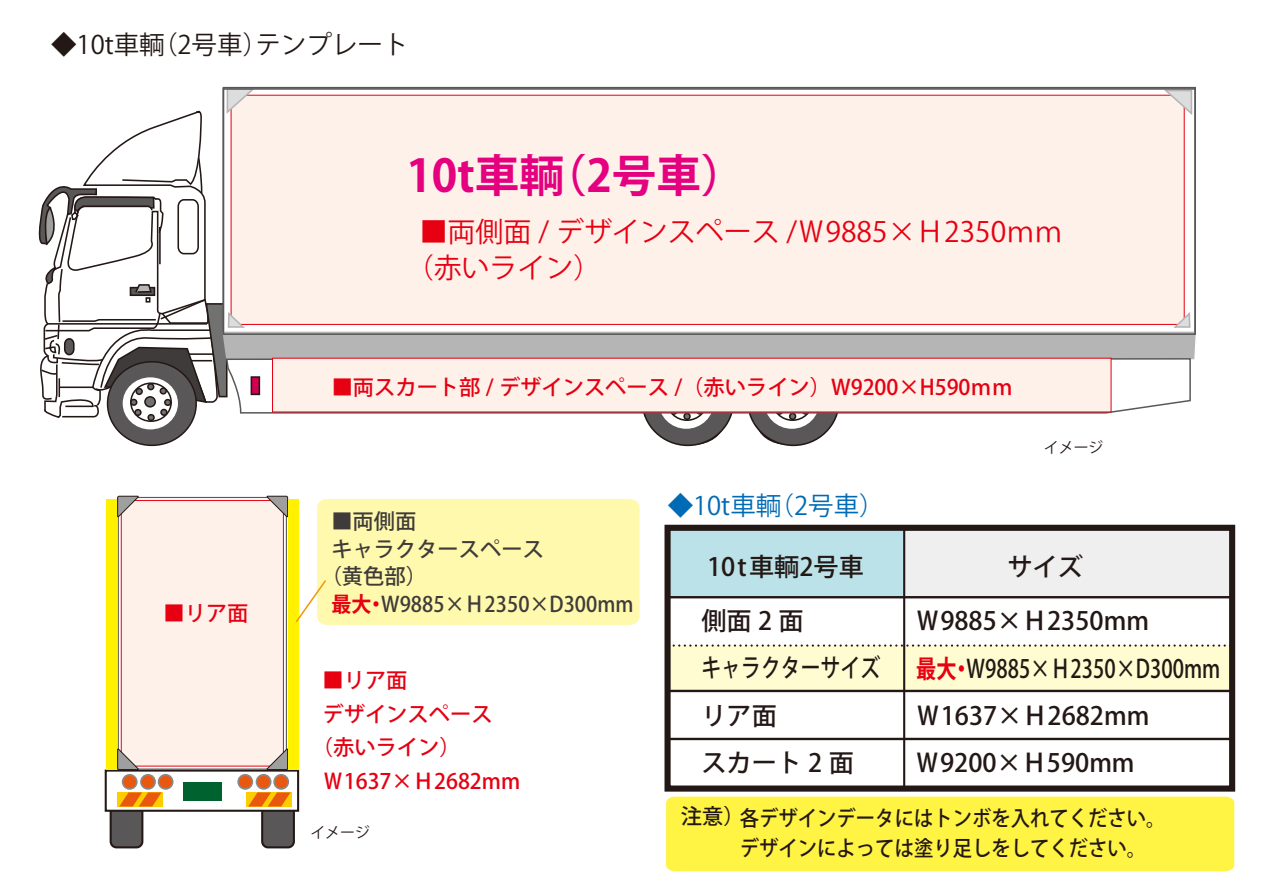
<style>
.page{position:relative;width:1263px;height:893px;background:#fff}
.page>*{position:absolute;margin:0;border:0;box-sizing:border-box;transform-origin:0 0}
.t1{font:700 44.7px "Koz Go Pro";color:#e4007f}
.t2{font:27.9px/36.2px "Koz Go Pro";color:#e60012}
.t3{font:25.5px "Koz Go Pro";color:#231815}
.t4{font:25.5px "Koz Go Pro";color:#006bb5}
.t5{font:500 25.2px/47px "Koz Go Pro";color:#231815}
.t6{font:500 21.3px "Koz Go Pro";color:#e60012}
.t7{font:500 21.3px/29.7px "Koz Go Pro";color:#231815;scale:.91 1}
.t8{font:500 21.3px "Koz Go Pro";color:#3f3b3a;scale:.94 1}
.t9{font:500 21.3px "Koz Go Pro";color:#3f3b3a}
.t10{font:500 21.3px "Koz Go Pro";color:#231815}
.t11{font:14.85px "Koz Go Pro";color:#231815}
.s1{font-weight:700;color:#e60012}
</style>
<div class="page">
<div style="left:668px;top:645px;width:562px;height:47px;background:#fffcd1"></div>
<div style="left:666px;top:797px;width:568px;height:74px;background:#fff344"></div>
<div style="left:667px;top:526px;width:238px;height:71px;background:#bbe2e8"></div>
<div style="left:905px;top:526px;width:329px;height:71px;background:#efeff0"></div>
<div style="left:664px;top:525px;width:571px;height:267px;border:6px solid #231815"></div>
<hr style="left:667px;top:690px;width:564px;height:2px;background:#231815">
<hr style="left:667px;top:738px;width:564px;height:2px;background:#231815">
<hr style="left:667px;top:787px;width:564px;height:2px;background:#231815">
<hr style="left:667px;top:596px;width:564px;height:2px;background:#231815">
<hr style="left:903px;top:527px;width:2px;height:260px;background:#231815">
<div style="left:111px;top:803px;width:31px;height:44px;background:#595757;border-radius:6px"></div>
<div style="left:110px;top:802px;width:33px;height:46px;border:2px solid #231815;border-radius:6px"></div>
<div style="left:262px;top:803px;width:32px;height:44px;background:#595757;border-radius:6px"></div>
<div style="left:261px;top:802px;width:34px;height:46px;border:2px solid #231815;border-radius:6px"></div>
<div style="left:105px;top:769px;width:194px;height:43px;background:#fff;border:2px solid #231815"></div>
<div style="left:184px;top:782px;width:38px;height:18px;background:#00622e"></div>
<div style="left:117px;top:792px;width:46px;height:14px;background:#fdcd00"></div>
<svg style="left:119px;top:792px;width:43px;height:14px"></svg>
<div style="left:246px;top:792px;width:46px;height:14px;background:#fdcd00"></div>
<svg style="left:248px;top:792px;width:42px;height:14px"></svg>
<div style="left:123px;top:775px;width:14px;height:14px;background:#ea5810;border-radius:50%"></div>
<div style="left:122px;top:774px;width:16px;height:16px;border:2px solid #898989;border-radius:50%"></div>
<div style="left:141px;top:775px;width:14px;height:14px;background:#ea5810;border-radius:50%"></div>
<div style="left:140px;top:774px;width:16px;height:16px;border:2px solid #898989;border-radius:50%"></div>
<div style="left:159px;top:775px;width:14px;height:14px;background:#ea5810;border-radius:50%"></div>
<div style="left:158px;top:774px;width:16px;height:16px;border:2px solid #898989;border-radius:50%"></div>
<div style="left:238px;top:775px;width:14px;height:14px;background:#ea5810;border-radius:50%"></div>
<div style="left:237px;top:774px;width:16px;height:16px;border:2px solid #898989;border-radius:50%"></div>
<div style="left:257px;top:775px;width:14px;height:14px;background:#ea5810;border-radius:50%"></div>
<div style="left:256px;top:774px;width:15px;height:16px;border:2px solid #898989;border-radius:50%"></div>
<div style="left:274px;top:775px;width:14px;height:14px;background:#ea5810;border-radius:50%"></div>
<div style="left:273px;top:774px;width:16px;height:16px;border:2px solid #898989;border-radius:50%"></div>
<div style="left:118px;top:497px;width:169px;height:273px;border:1px solid #595757"></div>
<div style="left:121px;top:500px;width:163px;height:266px;background:#fef1ea;border:1px solid #e60012"></div>
<svg style="left:266px;top:495px;width:22px;height:22px"></svg>
<svg style="left:117px;top:495px;width:22px;height:22px"></svg>
<svg style="left:117px;top:748px;width:22px;height:22px"></svg>
<svg style="left:266px;top:748px;width:22px;height:22px"></svg>
<div style="left:642px;top:356px;width:91px;height:89px;background:#595757;border-radius:50%"></div>
<div style="left:659px;top:374px;width:55px;height:55px;background:#fff;border-radius:50%"></div>
<div style="left:666px;top:380px;width:42px;height:41px;border:2px solid #231815;border-radius:50%"></div>
<div style="left:748px;top:356px;width:91px;height:89px;background:#595757;border-radius:50%"></div>
<div style="left:764px;top:374px;width:55px;height:55px;background:#fff;border-radius:50%"></div>
<div style="left:772px;top:380px;width:41px;height:41px;border:2px solid #231815;border-radius:50%"></div>
<div style="left:108px;top:362px;width:88px;height:83px;background:#595757;border-radius:50%"></div>
<div style="left:123px;top:377px;width:55px;height:52px;background:#fff;border-radius:50%"></div>
<div style="left:130px;top:382px;width:42px;height:40px;border:2px solid #231815;border-radius:50%"></div>
<div style="left:147px;top:414px;width:8px;height:7px;border:2px solid #231815;border-radius:50%"></div>
<svg style="left:38px;top:88px;width:1158px;height:332px"></svg>
<div style="left:223px;top:88px;width:973px;height:247px;border:2px solid #595757"></div>
<svg style="left:225px;top:357px;width:966px;height:57px"></svg>
<div style="left:251px;top:376px;width:9px;height:19px;background:#d30052;border:2px solid #231815"></div>
<div style="left:272px;top:358px;width:839px;height:54px;background:#fef1ea"></div>
<svg style="left:668px;top:644px;width:563px;height:3px"></svg>
<div style="left:106px;top:500px;width:10px;height:270px;background:#fff100"></div>
<div style="left:289px;top:500px;width:10px;height:270px;background:#fff100"></div>
<svg style="left:294px;top:499px;width:346px;height:126px;background:#fef9af"></svg>
<p class="t3" style="left:51px;top:28px;width:359px">◆10t車輌（2号車）テンプレート</p>
<p class="t1" style="left:406px;top:147px;width:341px">10t車輌（2号車）</p>
<p class="t2" style="left:406px;top:215px;width:659px;text-indent:14px">■両側面 / デザインスペース /Ｗ9885×Ｈ2350ｍｍ（赤いライン）</p>
<p class="t6" style="left:164px;top:600px;width:87px">■リア面</p>
<p class="t6" style="left:332px;top:373px;width:683px">■両スカート部 / デザインスペース /（赤いライン）W9200×H590ｍｍ</p>
<p class="t11" style="left:1044px;top:438px;width:61px">イメージ</p>
<p class="t9" style="left:331px;top:507px;width:87px">■両側面</p>
<p class="t9" style="left:331px;top:535px;width:214px">キャラクタースペース</p>
<p class="t9" style="left:321px;top:563px;width:108px">（黄色部）</p>
<p class="t8" style="left:331px;top:590px;width:323px"><span class="s1">最大・</span>W9885×Ｈ2350×D300mm</p>
<p class="t6" style="left:322px;top:666px;width:87px">■リア面</p>
<p class="t6" style="left:322px;top:700px;width:172px">デザインスペース</p>
<p class="t6" style="left:312px;top:734px;width:150px">（赤いライン）</p>
<p class="t6" style="left:322px;top:767px;width:199px">Ｗ1637×Ｈ2682mm</p>
<p class="t11" style="left:310px;top:823px;width:61px">イメージ</p>
<p class="t4" style="left:668px;top:489px;width:219px">◆10t車輌（2号車）</p>
<p class="t5" style="left:707px;top:545px;width:158px">10t車輌2号車</p>
<p class="t5" style="left:1007px;top:545px;width:77px">サイズ</p>
<p class="t5" style="left:701px;top:599px;width:180px">側面2面<br>キャラクターサイズ</p>
<p class="t5" style="left:915px;top:598px;width:307px;line-height:48px">Ｗ9885×Ｈ2350mm<br><span class="s1">最大・</span>W9885×Ｈ2350×D300mm</p>
<p class="t5" style="left:701px;top:693px;width:77px">リア面</p>
<p class="t5" style="left:916px;top:693px;width:235px">Ｗ1637×Ｈ2682mm</p>
<p class="t5" style="left:701px;top:741px;width:154px">スカート 2 面</p>
<p class="t5" style="left:915px;top:741px;width:221px">Ｗ9200×Ｈ590mm</p>
<p class="t10" style="left:681px;top:802px;width:65px">注意）</p>
<p class="t7" style="left:740px;top:804px;width:469px">各デザインデータにはトンボを入れてください。デザインによっては塗り足しをしてください。</p>
</div>
